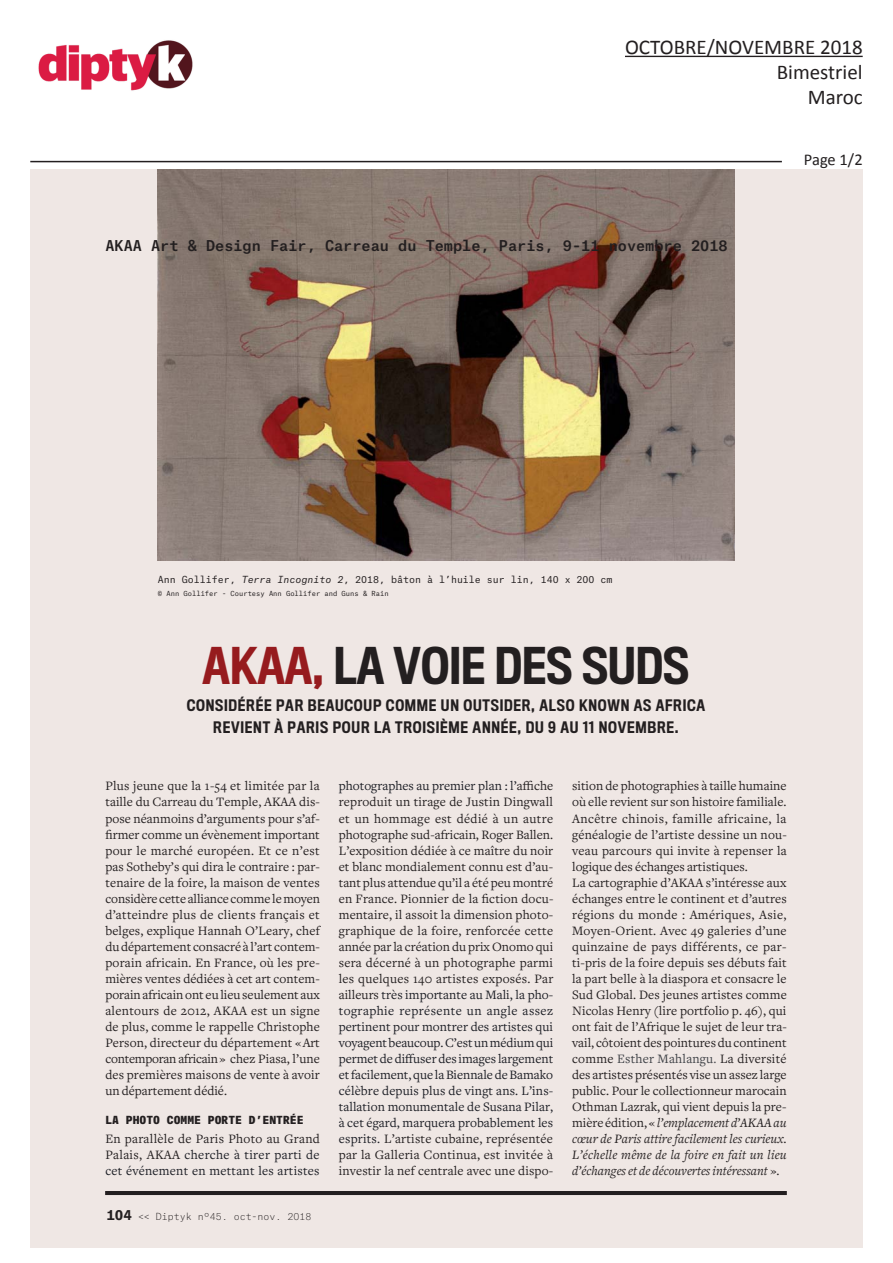
<style>
.page{position:relative;width:893px;height:1263px;background:#fff}
.page>*{position:absolute;margin:0;border:0;box-sizing:border-box;transform-origin:0 0}
.t1{font:500 46.65px "Titling Gothic FB Cond";color:#231f20}
.t2{font:21px "Calibri";color:#231f20}
.t3{font:16.5px "Calibri";color:#231f20}
.t4{font:500 14.7px/21.3px "Titling Gothic FB Cond";letter-spacing:.05em;color:#231f20;text-align:center}
.t5{font:500 14.25px "Atlas Typewriter";color:#231f20}
.t6{font:13.35px/16px "Freight Text";letter-spacing:.01em;color:#231f20;text-align:justify}
.t7{font:13.35px/16px "Freight Text";letter-spacing:.015em;color:#1c1e25;text-align:justify}
.t8{font:900 10.65px "Atlas Typewriter";color:#231f20}
.t9{font:9.3px "Atlas Typewriter";color:#231f20}
.t10{font:100 9.3px "Atlas Typewriter";color:#231f20}
.t11{font:6.6px "Atlas Typewriter";color:#231f20}
.s1{font-style:italic}
.s2{color:#961b1e}
.s3{color:#231f20}
.s4{font-weight:700;font-size:13.35px}
.s5{color:#1c1e25}
.s6{color:#3e4146}
.s7{color:#4e4f54}
</style>
<div class="page">
<hr style="left:625px;top:56px;width:238px;height:1px;background:#231f20">
<hr style="left:30px;top:161px;width:752px;height:1px;background:#231f20">
<img style="left:38px;top:40px;width:155px;height:51px">
<div style="left:30px;top:169px;width:832px;height:1079px;background:#efe7e4"></div>
<hr style="left:105px;top:1191px;width:682px;height:4px;background:#231f20">
<img style="left:158px;top:169px;width:576px;height:391px">
<p class="t2" style="left:625px;top:34px;width:239px">OCTOBRE/NOVEMBRE 2018</p>
<p class="t2" style="left:777px;top:59px;width:87px">Bimestriel</p>
<p class="t2" style="left:808px;top:84px;width:56px">Maroc</p>
<p class="t5" style="left:105px;top:233px;width:624px">AKAA Art &amp; Design Fair, Carreau du Temple, Paris, 9-11 novembre 2018</p>
<p class="t3" style="left:804px;top:149px;width:60px">Page 1/2</p>
<p class="t9" style="left:158px;top:572px;width:456px">Ann Gollifer, <span class="s1">Terra Incognito 2</span>, 2018, bâton à l’huile sur lin, 140 x 200 cm</p>
<p class="t11" style="left:158px;top:588px;width:232px">© Ann Gollifer - Courtesy Ann Gollifer and Guns &amp; Rain</p>
<p class="t1" style="left:203px;top:637px;width:488px"><span class="s2">AKAA,</span> LA VOIE DES SUDS</p>
<p class="t4" style="left:187px;top:695px;width:520px">CONSIDÉRÉE PAR BEAUCOUP COMME UN OUTSIDER, ALSO KNOWN AS AFRICA<br>REVIENT À PARIS POUR LA TROISIÈME ANNÉE, DU 9 AU 11 NOVEMBRE.</p>
<p class="t6" style="left:105px;top:778px;width:216px">Plus jeune que la 1-54 et limitée par la taille du Carreau du Temple, AKAA dis&shy;pose néanmoins d’arguments pour s’af&shy;firmer comme un évènement important pour le marché européen. Et ce n’est pas Sotheby’s qui dira le contraire : par&shy;tenaire de la foire, la maison de ventes considère cette alliance comme le moyen d’atteindre plus de clients français et belges, explique Hannah O’Leary, chef du département consacré à l’art contem&shy;porain africain. En France, où les pre&shy;mières ventes dédiées à cet art contem&shy;porain africain ont eu lieu seulement aux alentours de 2012, AKAA est un signe de plus, comme le rappelle Christophe Person, directeur du département « Art contemporan africain » chez Piasa, l’une des premières maisons de vente à avoir un département dédié.</p>
<p class="t8" style="left:105px;top:1111px;width:200px">LA PHOTO COMME PORTE D’ENTRÉE</p>
<p class="t7" style="left:105px;top:1131px;width:216px"><span class="s3">En parallèle de Paris Photo au Grand Palais, AKAA</span> cherche à tirer parti de cet événement en mettant les artistes</p>
<p class="t10" style="left:106px;top:1209px;width:207px"><span class="s4">104</span> &lt;&lt; Diptyk n°45. oct-nov. 2018</p>
<p class="t6" style="left:339px;top:778px;width:216px"><span class="s5">photographes au premier plan : l’</span>affiche reproduit un tirage de Justin Dingwall et un hommage est dédié à un autre photographe sud-africain, Roger Ballen.<br>L’exposition dédiée à ce maître du noir et blanc mondialement connu est d’au&shy;tant plus attendue qu’il a été peu montré en France. Pionnier de la fiction docu&shy;mentaire, il assoit la dimension photo&shy;graphique de la foire, renforcée cette année par la création du prix Onomo qui sera décerné à un photographe parmi les quelques 140 artistes exposés. Par ailleurs <span class="s5">très importante au Mali, la pho&shy;tographie représente un angle assez pertinent pour montrer des artistes qui voyagent beaucoup. C’est un médium qui permet de diffuser des images largement et facilement, que la Biennale de Bamako célèbre depuis plus de vingt ans. L’ins&shy;tallation monumentale de Susana Pilar, à cet égard, marquera probablement les esprits.</span> L’artiste cubaine, représentée par la Galleria Continua, est invitée à investir la nef centrale avec une dispo-</p>
<p class="t6" style="left:572px;top:778px;width:216px;text-align:left">sition de photographies à taille humaine où elle revient sur son histoire familiale.<br>Ancêtre chinois, famille africaine, la généalogie de l’artiste dessine un nou&shy;veau parcours qui invite à repenser la logique des échanges artistiques.<br>La cartographie d’AKAA s’intéresse aux échanges entre le continent et d’autres régions du monde : Amériques, Asie, Moyen-Orient. Avec 49 galeries d’une quinzaine de pays différents, ce par&shy;ti-pris de la foire depuis ses débuts fait la part belle à la diaspora et consacre le Sud Global. Des jeunes artistes comme Nicolas Henry (lire portfolio p. 46), qui ont fait de l’Afrique le sujet de leur tra&shy;vail, côtoient des pointures du continent comme <span class="s6">Esther Mahlangu</span><span class="s7">.</span> La diversité des artistes présentés vise un assez large public. Pour le collectionneur marocain Othman Lazrak, qui vient depuis la pre&shy;mière édition, « <span class="s1">l’emplacement d’AKAA au cœur de Paris attire facilement les curieux.<br>L’échelle même de la foire en fait un lieu d’échanges et de découvertes intéressant</span> ».</p>
</div>
